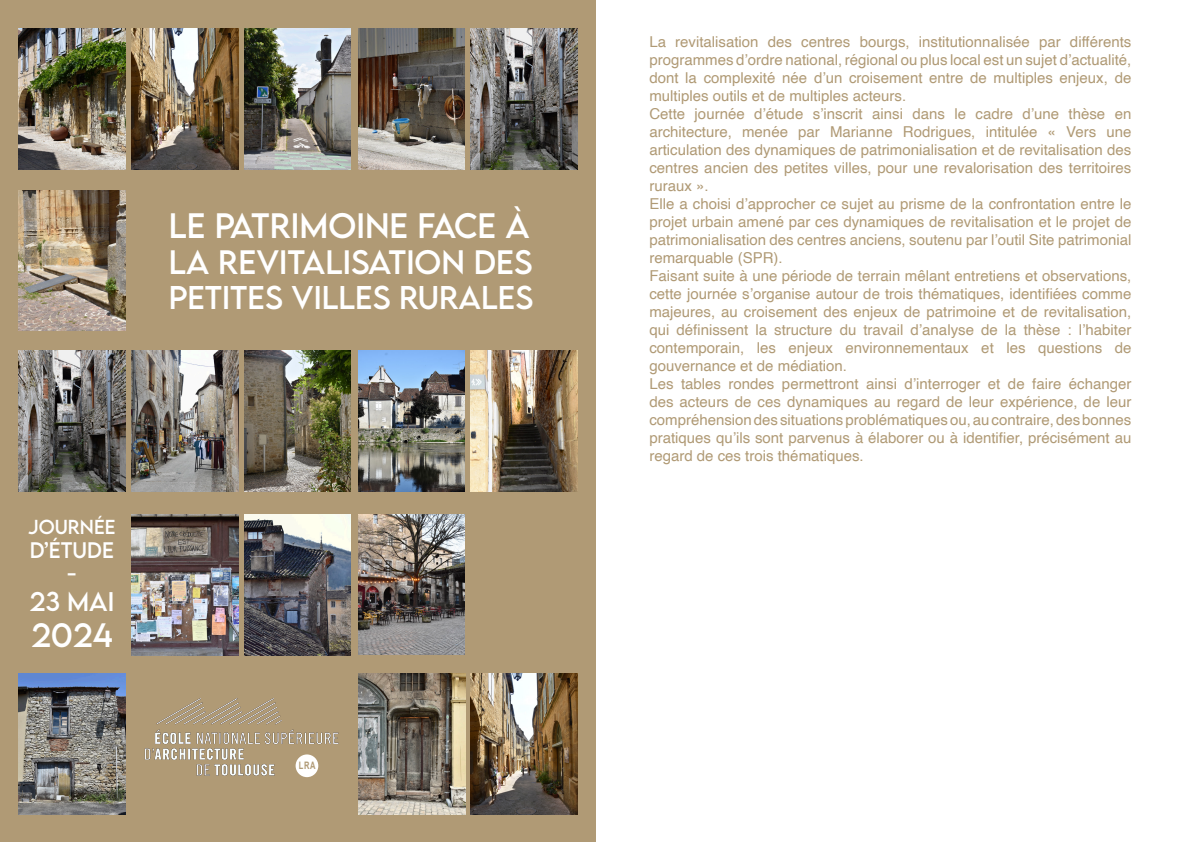
<style>
.page{position:relative;width:1191px;height:842px;background:#fff}
.page>*{position:absolute;margin:0;border:0;box-sizing:border-box;transform-origin:0 0}
.t1{font:31.4px "LEMONMILK";color:#fff}
.t2{font:30.1px "LEMONMILK";color:#fff}
.t3{font:30px "LEMONMILK";color:#fff}
.t4{font:29.2px "LEMONMILK";color:#fff}
.t5{font:24px "LEMONMILK";color:#fff}
.t6{font:20px "LEMONMILK";color:#fff}
.t7{font:18px "LEMONMILK";color:#fff}
.t8{font:15px/18px "Helvetica";color:#b09a75;text-align:justify}
.t9{font:700 10.3px "Arial";color:#b09a75;scale:.73 1}
</style>
<div class="page">
<div style="left:0;top:0;width:595px;height:842px;background:#b09a75"></div>
<img style="left:470px;top:350px;width:107px;height:141px">
<img style="left:470px;top:29px;width:107px;height:140px">
<img style="left:358px;top:350px;width:107px;height:141px">
<img style="left:244px;top:29px;width:107px;height:140px">
<img style="left:19px;top:190px;width:106px;height:141px">
<img style="left:19px;top:674px;width:106px;height:140px">
<img style="left:19px;top:29px;width:106px;height:140px">
<img style="left:244px;top:350px;width:107px;height:141px">
<img style="left:358px;top:29px;width:107px;height:140px">
<img style="left:244px;top:514px;width:107px;height:141px">
<img style="left:470px;top:674px;width:107px;height:140px">
<img style="left:132px;top:514px;width:106px;height:141px">
<img style="left:132px;top:350px;width:106px;height:141px">
<img style="left:358px;top:514px;width:107px;height:141px">
<img style="left:144px;top:698px;width:195px;height:80px">
<div style="left:296px;top:754px;width:22px;height:23px;background:#fff;border-radius:50%"></div>
<img style="left:358px;top:674px;width:107px;height:140px">
<img style="left:19px;top:350px;width:106px;height:141px">
<img style="left:132px;top:29px;width:106px;height:140px">
<p class="t1" style="left:169px;top:205px;width:362px">LE PATRIMOINE FACE À</p>
<p class="t2" style="left:169px;top:242px;width:365px">LA REVITALISATION DES</p>
<p class="t4" style="left:169px;top:278px;width:366px">PETITES VILLES RURALES</p>
<p class="t7" style="left:28px;top:515px;width:25px">JOURN</p>
<p class="t7" style="left:94px;top:515px;width:21px">ÉE</p>
<p class="t6" style="left:30px;top:537px;width:45px">D’ÉTUDE</p>
<p class="t6" style="left:67px;top:561px;width:11px">-</p>
<p class="t5" style="left:29px;top:586px;width:86px">23 MAI</p>
<p class="t3" style="left:31px;top:615px;width:83px">2024</p>
<p class="t9" style="left:299px;top:759px;width:24px">LRA</p>
<p class="t8" style="left:649px;top:33px;width:483px">La revitalisation des centres bourgs, institutionnalisée par différents programmes d’ordre national, régional ou plus local est un sujet d’actualité, dont la complexité née d’un croisement entre de multiples enjeux, de multiples outils et de multiples acteurs.</p>
<p class="t8" style="left:649px;top:105px;width:483px">Cette journée d’étude s’inscrit ainsi dans le cadre d’une thèse en architecture, menée par Marianne Rodrigues, intitulée « Vers une articulation des dynamiques de patrimonialisation et de revitalisation des centres ancien des petites villes, pour une revalorisation des territoires ruraux ».</p>
<p class="t8" style="left:649px;top:195px;width:483px">Elle a choisi d’approcher ce sujet au prisme de la confrontation entre le projet urbain amené par ces dynamiques de revitalisation et le projet de patrimonialisation des centres anciens, soutenu par l’outil Site patrimonial remarquable (SPR).</p>
<p class="t8" style="left:649px;top:267px;width:483px">Faisant suite à une période de terrain mêlant entretiens et observations, cette journée s’organise autour de trois thématiques, identifiées comme majeures, au croisement des enjeux de patrimoine et de revitalisation, qui définissent la structure du travail d’analyse de la thèse : l’habiter contemporain, les enjeux environnementaux et les questions de gouvernance et de médiation.</p>
<p class="t8" style="left:649px;top:375px;width:483px">Les tables rondes permettront ainsi d’interroger et de faire échanger des acteurs de ces dynamiques au regard de leur expérience, de leur compréhension des situations problématiques ou, au contraire, des bonnes pratiques qu’ils sont parvenus à élaborer ou à identifier, précisément au regard de ces trois thématiques.</p>
</div>
